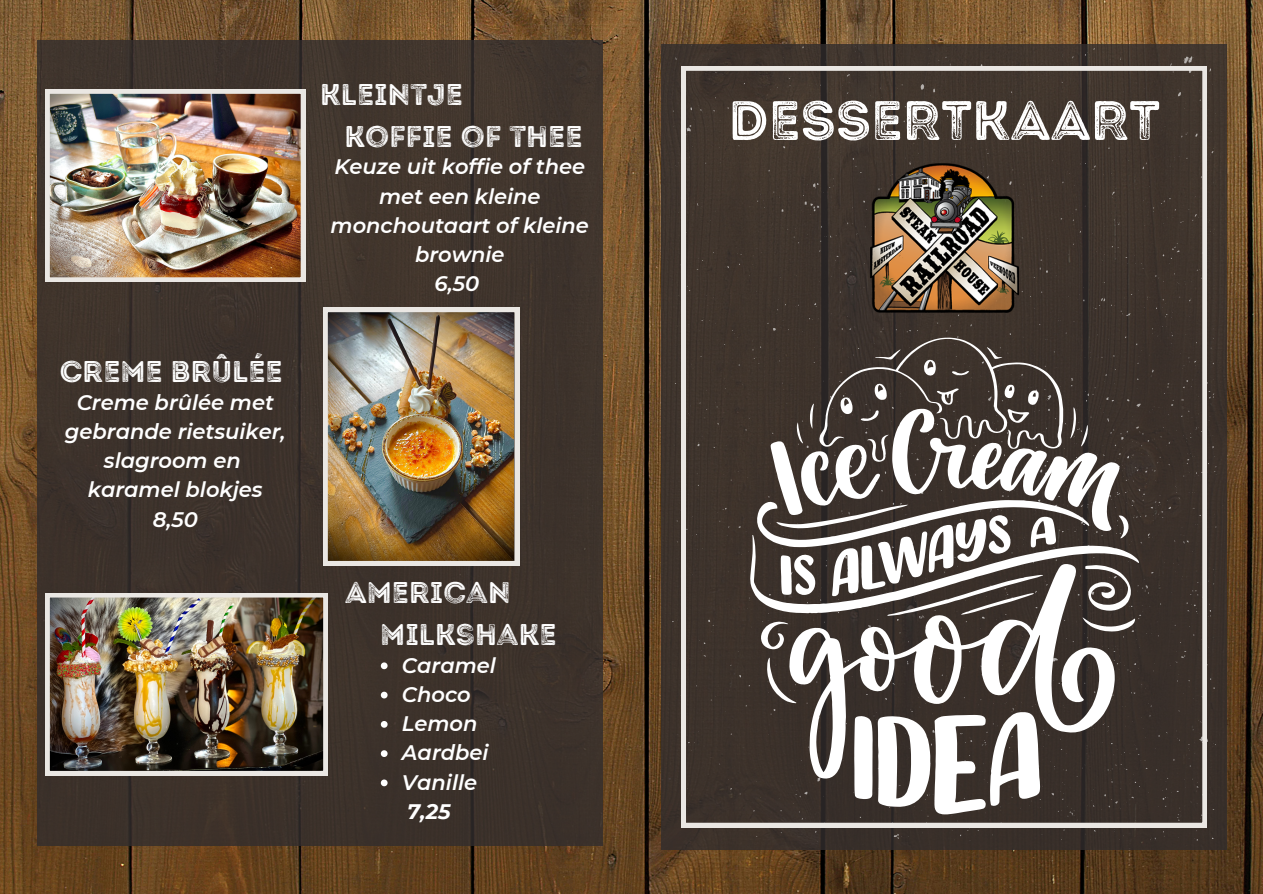
<style>
.page{position:relative;width:1263px;height:894px;background:#fff}
.page>*{position:absolute;margin:0;border:0;box-sizing:border-box;transform-origin:0 0}
.t1{font:55.35px "Intro Rust G Base 2 Line";color:#fff}
.t2{font:30px "Intro Rust G Base 2 Line";color:#fff}
.t3{font:italic 600 21px/29.2px "Montserrat";color:#fff;text-align:center}
.t4{font:italic 700 21px "Montserrat";color:#fff}
</style>
<div class="page">
<img style="left:0;top:0;width:1263px;height:893px">
<div style="left:662px;top:44px;width:565px;height:805px;background:#3b312b"></div>
<svg style="left:672px;top:44px;width:544px;height:797px"></svg>
<div style="left:38px;top:40px;width:565px;height:805px;background:#3d332b"></div>
<svg style="left:681px;top:66px;width:526px;height:761px"></svg>
<img style="left:45px;top:593px;width:283px;height:182px">
<img style="left:45px;top:89px;width:260px;height:193px">
<img style="left:323px;top:307px;width:196px;height:258px">
<svg style="left:381px;top:662px;width:7px;height:7px"></svg>
<svg style="left:381px;top:691px;width:7px;height:7px"></svg>
<svg style="left:381px;top:721px;width:7px;height:6px"></svg>
<svg style="left:381px;top:750px;width:7px;height:6px"></svg>
<svg style="left:381px;top:779px;width:7px;height:7px"></svg>
<p class="t2" style="left:60px;top:353px;width:224px">CREME BRÛLÉE</p>
<p class="t3" style="left:77px;top:387px;width:199px">Creme brûlée met</p>
<p class="t3" style="left:65px;top:416px;width:222px">gebrande rietsuiker,</p>
<p class="t3" style="left:104px;top:446px;width:138px">slagroom en</p>
<p class="t3" style="left:88px;top:475px;width:176px">karamel blokjes</p>
<p class="t3" style="left:153px;top:504px;width:47px">8,50</p>
<p class="t2" style="left:320px;top:77px;width:144px">KLEINTJE</p>
<p class="t2" style="left:345px;top:118px;width:239px">KOFFIE OF THEE</p>
<p class="t3" style="left:331px;top:152px;width:260px">Keuze uit koffie of thee met een kleine monchoutaart of kleine brownie</p>
<p class="t3" style="left:435px;top:269px;width:46px">6,50</p>
<p class="t2" style="left:345px;top:574px;width:167px">AMERICAN</p>
<p class="t2" style="left:380px;top:616px;width:178px">MILKSHAKE</p>
<p class="t3" style="left:402px;top:650px;width:96px">Caramel</p>
<p class="t3" style="left:402px;top:679px;width:70px">Choco</p>
<p class="t3" style="left:402px;top:708px;width:77px">Lemon</p>
<p class="t3" style="left:402px;top:738px;width:88px">Aardbei</p>
<p class="t3" style="left:402px;top:767px;width:77px">Vanille</p>
<p class="t4" style="left:407px;top:798px;width:45px">7,25</p>
<p class="t1" style="left:729px;top:87px;width:433px">DESSERTKAART</p>
</div>
